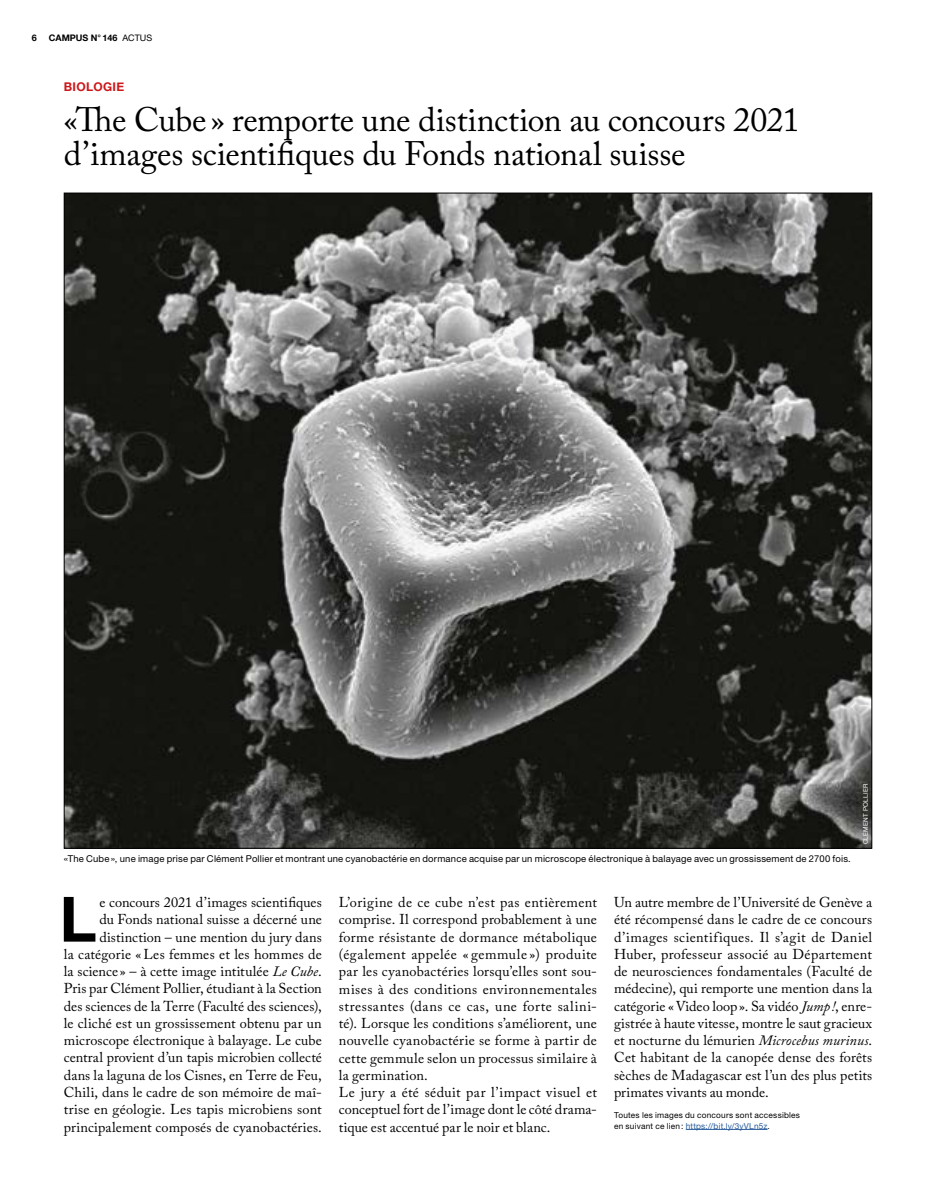
<style>
.page{position:relative;width:936px;height:1191px;background:#fff}
.page>*{position:absolute;margin:0;border:0;box-sizing:border-box;transform-origin:0 0}
.t1{font:700 62.55px "Helvetica Neue";color:#000}
.t2{font:33.75px/34.5px "Adobe Caslon Pro";letter-spacing:-.01em;color:#000}
.t3{font:14.25px/17.2px "Adobe Caslon Pro";letter-spacing:.015em;color:#000;text-align:right}
.t4{font:700 12px "Helvetica Neue";letter-spacing:.03em;color:#cd1719}
.t5{font:9.45px "Helvetica Neue";letter-spacing:.02em;color:#000}
.t6{font:700 9px "Helvetica Neue";color:#000}
.t7{font:8.25px/10.5px "Helvetica Neue";letter-spacing:.03em;color:#000}
.t8{font:6.3px "Helvetica Neue";letter-spacing:.04em;color:#fff}
.s1{font-weight:400}
.s2{font-style:italic}
.s3{color:#275b9b}
</style>
<div class="page">
<hr style="left:685px;top:1129px;width:82px;height:1px;background:#275b9b">
<img style="left:66px;top:195px;width:804px;height:651px">
<p class="t6" style="left:32px;top:30px;width:7px">6</p>
<p class="t6" style="left:49px;top:30px;width:105px">CAMPUS N°146 <span class="s1">ACTUS</span></p>
<p class="t4" style="left:64px;top:77px;width:61px">BIOLOGIE</p>
<h2 class="t2" style="left:64px;top:102px;width:737px">«The Cube » remporte une distinction au concours 2021 d’images scientifiques du Fonds national suisse</h2>
<p class="t5" style="left:64px;top:853px;width:788px">«The Cube», une image prise par Clément Pollier et montrant une cyanobactérie en dormance acquise par un microscope électronique à balayage avec un grossissement de 2700 fois.</p>
<p class="t8" style="left:861px;top:844px;width:62px;rotate:-90deg">CLÉMENT POLLIER</p>
<p class="t3" style="left:64px;top:893px;width:259px">e concours 2021 d’images scientifiques<br>du Fonds national suisse a décerné une distinction – une mention du jury dans<br>la catégorie «Les femmes et les hommes de la science » – à cette image intitulée <span class="s2">Le Cube</span>.<br>Pris par Clément Pollier, étudiant à la Section des sciences de la Terre (Faculté des sciences), le cliché est un grossissement obtenu par un microscope électronique à balayage. Le cube central provient d’un tapis microbien collecté dans la laguna de los Cisnes, en Terre de Feu, Chili, dans le cadre de son mémoire de maî&shy;trise en géologie. Les tapis microbiens sont principalement composés de cyanobactéries.</p>
<p class="t3" style="left:339px;top:893px;width:260px;text-align:left">L’origine de ce cube n’est pas entièrement comprise. Il correspond probablement à une forme résistante de dormance métabolique (également appelée « gemmule ») produite par les cyanobactéries lorsqu’elles sont sou&shy;mises à des conditions environnementales stressantes (dans ce cas, une forte salini&shy;té). Lorsque les conditions s’améliorent, une nouvelle cyanobactérie se forme à partir de cette gemmule selon un processus similaire à la germination.<br>Le jury a été séduit par l’impact visuel et conceptuel fort de l’image dont le côté drama&shy;tique est accentué par le noir et blanc.</p>
<p class="t3" style="left:614px;top:893px;width:259px;text-align:justify">Un autre membre de l’Université de Genève a été récompensé dans le cadre de ce concours d’images scientifiques. Il s’agit de Daniel Huber, professeur associé au Département de neurosciences fondamentales (Faculté de médecine), qui remporte une mention dans la catégorie «Video loop». Sa vidéo <span class="s2">Jump !</span>, enre&shy;gistrée à haute vitesse, montre le saut gracieux et nocturne du lémurien <span class="s2">Microcebus murinus</span>.<br>Cet habitant de la canopée dense des forêts sèches de Madagascar est l’un des plus petits primates vivants au monde.</p>
<h1 class="t1" style="left:59px;top:870px;width:39px">L</h1>
<p class="t7" style="left:614px;top:1109px;width:187px">Toutes les images du concours sont accessibles en suivant ce lien: <span class="s3">https://bit.ly/3yVLn5z</span>.</p>
</div>
